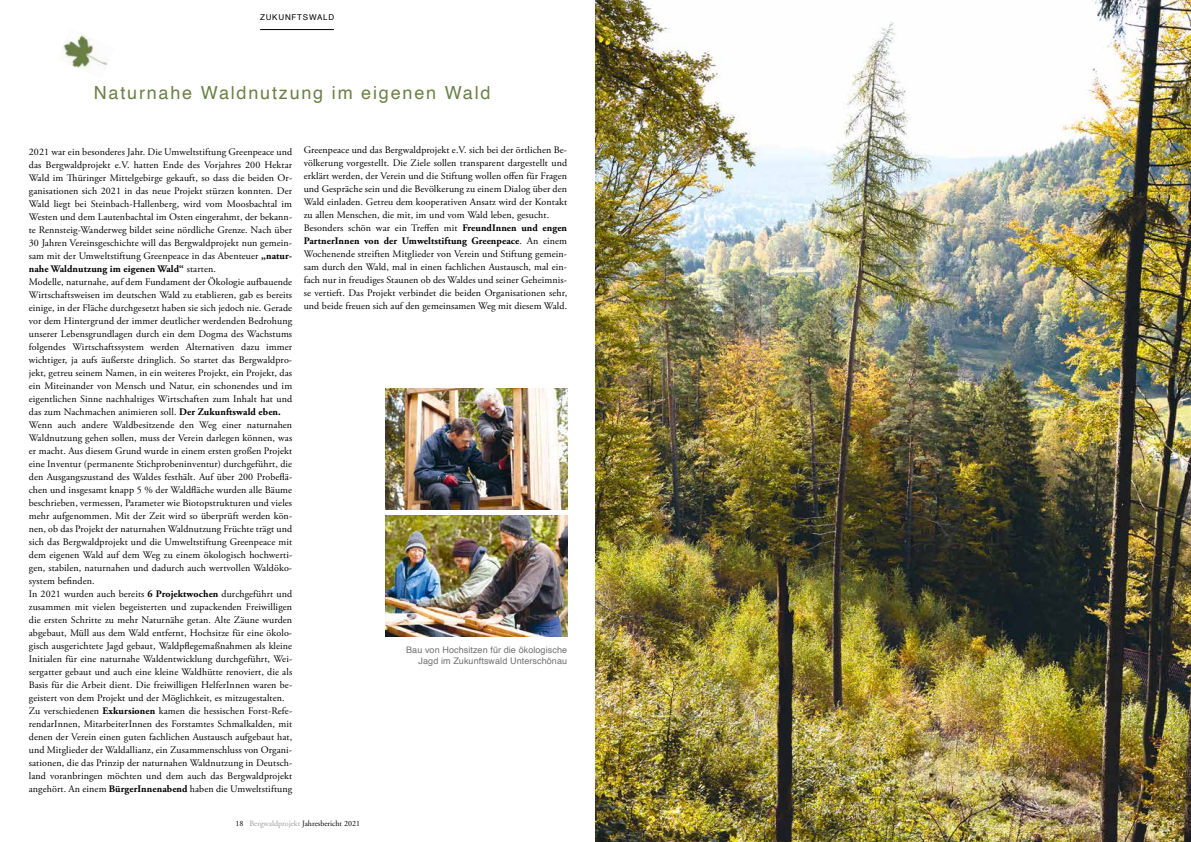
<style>
.page{position:relative;width:1191px;height:842px;background:#fff}
.page>*{position:absolute;margin:0;border:0;box-sizing:border-box;transform-origin:0 0}
.t1{font:18px "Helvetica";letter-spacing:.1em;color:#6b8147}
.t2{font:10px/13px "Adobe Garamond Pro";letter-spacing:.01em;color:#000}
.t3{font:9px/11px "Helvetica";letter-spacing:.01em;color:#706f6f;text-align:right}
.t4{font:8px "Adobe Garamond";color:#000}
.t5{font:8px "Helvetica";letter-spacing:.1em;color:#000}
.s1{font-weight:700}
.s2{color:#9d9d9c}
</style>
<div class="page">
<img style="left:385px;top:516px;width:182px;height:121px">
<img style="left:385px;top:388px;width:182px;height:121px">
<img style="left:595px;top:0;width:596px;height:842px">
<hr style="left:260px;top:29px;width:74px;height:1px;background:#000">
<img style="left:62px;top:34px;width:46px;height:38px">
<p class="t5" style="left:260px;top:11px;width:76px">ZUKUNFTSWALD</p>
<h1 class="t1" style="left:94px;top:78px;width:398px">Naturnahe Waldnutzung im eigenen Wald</h1>
<p class="t2" style="left:29px;top:145px;width:265px">2021 war ein besonderes Jahr. Die Umweltstiftung Greenpeace und das Bergwaldprojekt e.V. hatten Ende des Vorjahres 200 Hektar Wald im Thüringer Mittelgebirge gekauft, so dass die beiden Or&shy;ganisationen sich 2021 in das neue Projekt stürzen konnten. Der Wald liegt bei Steinbach-Hallenberg, wird vom Moosbachtal im Westen und dem Lautenbachtal im Osten eingerahmt, der bekann&shy;te Rennsteig-Wanderweg bildet seine nördliche Grenze. Nach über 30 Jahren Vereinsgeschichte will das Bergwaldprojekt nun gemein&shy;sam mit der Umweltstiftung Greenpeace in das Abenteuer <span class="s1">„natur&shy;nahe Waldnutzung im eigenen Wald“</span> starten.<br>Modelle, naturnahe, auf dem Fundament der Ökologie aufbauende Wirtschaftsweisen im deutschen Wald zu etablieren, gab es bereits einige, in der Fläche durchgesetzt haben sie sich jedoch nie. Gerade vor dem Hintergrund der immer deutlicher werdenden Bedrohung unserer Lebensgrundlagen durch ein dem Dogma des Wachstums folgendes Wirtschaftssystem werden Alternativen dazu immer wichtiger, ja aufs äußerste dringlich. So startet das Bergwaldpro&shy;jekt, getreu seinem Namen, in ein weiteres Projekt, ein Projekt, das ein Miteinander von Mensch und Natur, ein schonendes und im eigentlichen Sinne nachhaltiges Wirtschaften zum Inhalt hat und das zum Nachmachen animieren soll. <span class="s1">Der Zukunftswald eben.<br></span>Wenn auch andere Waldbesitzende den Weg einer naturnahen Waldnutzung gehen sollen, muss der Verein darlegen können, was er macht. Aus diesem Grund wurde in einem ersten großen Projekt eine Inventur (permanente Stichprobeninventur) durchgeführt, die den Ausgangszustand des Waldes festhält. Auf über 200 Probeflä&shy;chen und insgesamt knapp 5 % der Waldfläche wurden alle Bäume beschrieben, vermessen, Parameter wie Biotopstrukturen und vieles mehr aufgenommen. Mit der Zeit wird so überprüft werden kön&shy;nen, ob das Projekt der naturnahen Waldnutzung Früchte trägt und sich das Bergwaldprojekt und die Umweltstiftung Greenpeace mit dem eigenen Wald auf dem Weg zu einem ökologisch hochwerti&shy;gen, stabilen, naturnahen und dadurch auch wertvollen Waldöko&shy;system befinden.<br>In 2021 wurden auch bereits <span class="s1">6 Projektwochen</span> durchgeführt und zusammen mit vielen begeisterten und zupackenden Freiwilligen die ersten Schritte zu mehr Naturnähe getan. Alte Zäune wurden abgebaut, Müll aus dem Wald entfernt, Hochsitze für eine ökolo&shy;gisch ausgerichtete Jagd gebaut, Waldpflegemaßnahmen als kleine Initialen für eine naturnahe Waldentwicklung durchgeführt, Wei&shy;sergatter gebaut und auch eine kleine Waldhütte renoviert, die als Basis für die Arbeit dient. Die freiwilligen HelferInnen waren be&shy;geistert von dem Projekt und der Möglichkeit, es mitzugestalten.<br>Zu verschiedenen <span class="s1">Exkursionen</span> kamen die hessischen Forst-Refe&shy;rendarInnen, MitarbeiterInnen des Forstamtes Schmalkalden, mit denen der Verein einen guten fachlichen Austausch aufgebaut hat, und Mitglieder der Waldallianz, ein Zusammenschluss von Organi&shy;sationen, die das Prinzip der naturnahen Waldnutzung in Deutsch&shy;land voranbringen möchten und dem auch das Bergwaldprojekt angehört. An einem <span class="s1">BürgerInnenabend</span> haben die Umweltstiftung</p>
<p class="t2" style="left:304px;top:144px;width:265px">Greenpeace und das Bergwaldprojekt e.V. sich bei der örtlichen Be&shy;völkerung vorgestellt. Die Ziele sollen transparent dargestellt und erklärt werden, der Verein und die Stiftung wollen offen für Fragen und Gespräche sein und die Bevölkerung zu einem Dialog über den Wald einladen. Getreu dem kooperativen Ansatz wird der Kontakt zu allen Menschen, die mit, im und vom Wald leben, gesucht.<br>Besonders schön war ein Treffen mit <span class="s1">FreundInnen und engen PartnerInnen von der Umweltstiftung Greenpeace</span>. An einem Wochenende streiften Mitglieder von Verein und Stiftung gemein&shy;sam durch den Wald, mal in einen fachlichen Austausch, mal ein&shy;fach nur in freudiges Staunen ob des Waldes und seiner Geheimnis&shy;se vertieft. Das Projekt verbindet die beiden Organisationen sehr, und beide freuen sich auf den gemeinsamen Weg mit diesem Wald.</p>
<p class="t3" style="left:406px;top:645px;width:162px">Bau von Hochsitzen für die ökologische<br>Jagd im Zukunftswald Unterschönau</p>
<p class="t4" style="left:235px;top:819px;width:126px">18 <span class="s2">Bergwaldprojekt</span> Jahresbericht 2021</p>
</div>
